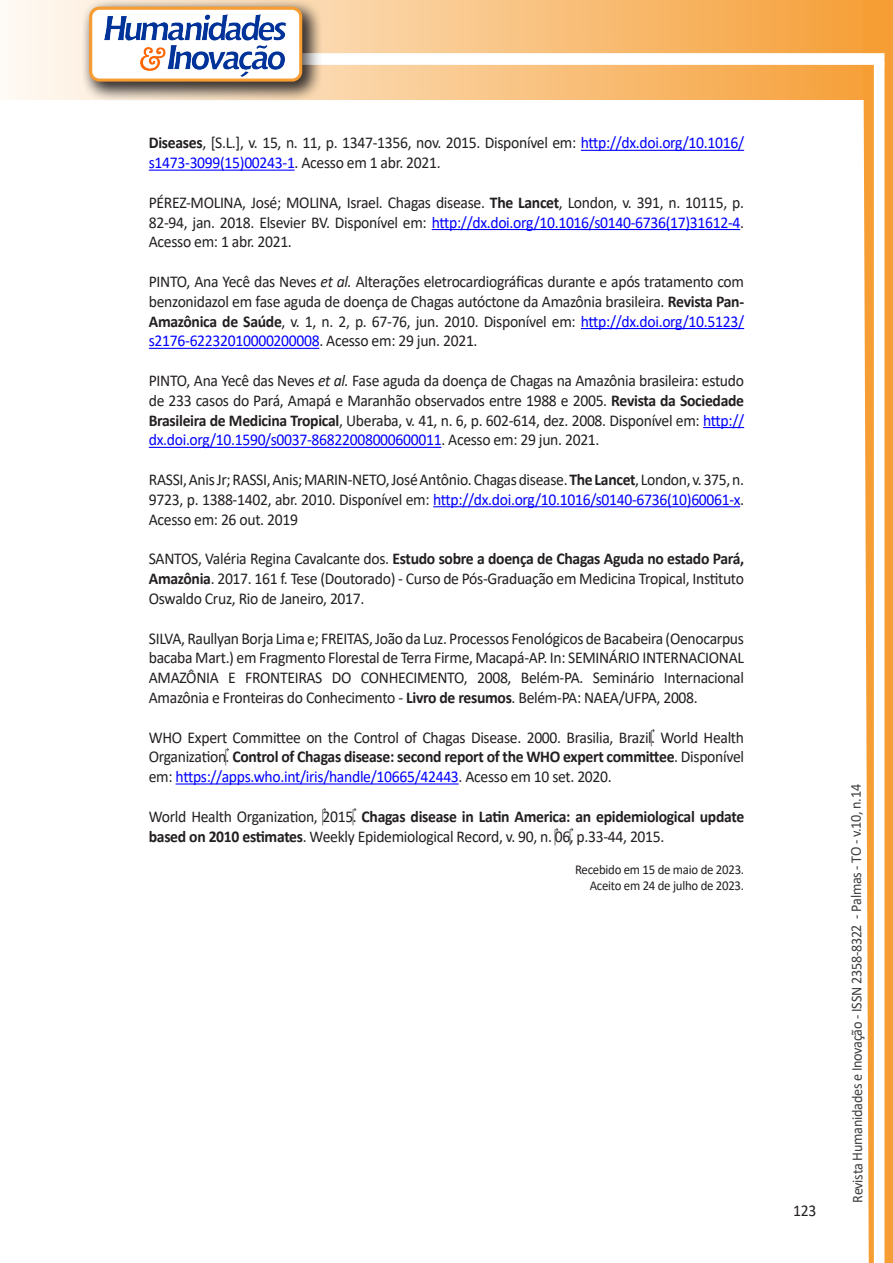
<style>
.page{position:relative;width:893px;height:1263px;background:#fff}
.page>*{position:absolute;margin:0;border:0;box-sizing:border-box;transform-origin:0 0}
.texto{font:16.5px/19.8px "Calibri";letter-spacing:-.02em;color:#231f20;text-align:justify;scale:.95 1}
.t1{font:15px "Calibri";letter-spacing:-.025em;color:#3e3e3f;scale:.95 1}
.texto-2{font:13.5px "Calibri";letter-spacing:-.02em;color:#231f20;scale:.95 1}
.s1{font-weight:700}
.s2{color:#00f}
.s3{font-style:italic}
</style>
<div class="page">
<svg style="left:5px;top:0;width:858px;height:100px;background:#f9c484"></svg>
<div style="left:302px;top:53px;width:582px;height:12px;background:#fff;border:2px solid #fff"></div>
<svg style="left:863px;top:0;width:30px;height:1263px"></svg>
<div style="left:81px;top:0;width:241px;height:102px;background:#231f20;opacity:.75"></div>
<div style="left:91px;top:8px;width:210px;height:72px;background:#fff;border-radius:9px"></div>
<img style="left:104px;top:14px;width:181px;height:62px">
<div style="left:89px;top:7px;width:213px;height:75px;border:3px solid #f69e34;border-radius:9px"></div>
<hr style="left:581px;top:150px;width:163px;height:1px;background:#00f">
<hr style="left:149px;top:170px;width:146px;height:1px;background:#00f">
<hr style="left:432px;top:229px;width:308px;height:1px;background:#00f">
<hr style="left:581px;top:328px;width:163px;height:1px;background:#00f">
<hr style="left:149px;top:348px;width:170px;height:1px;background:#00f">
<hr style="left:703px;top:427px;width:41px;height:1px;background:#00f">
<hr style="left:149px;top:447px;width:292px;height:1px;background:#00f">
<hr style="left:433px;top:506px;width:307px;height:1px;background:#00f">
<hr style="left:176px;top:783px;width:283px;height:1px;background:#00f">
<p class="texto" style="left:149px;top:133px;width:628px"><span class="s1">Diseases</span>, [S.L.], v. 15, n. 11, p. 1347-1356, nov. 2015. Disponível em: <span class="s2">http://dx.doi.org/10.1016/ s1473-3099(15)00243-1</span>. Acesso em 1 abr. 2021.</p>
<p class="texto" style="left:149px;top:192px;width:628px">PÉREZ-MOLINA, José; MOLINA, Israel. Chagas disease. <span class="s1">The Lancet</span>, London, v. 391, n. 10115, p.<br>82-94, jan. 2018. Elsevier BV. Disponível em: <span class="s2">http://dx.doi.org/10.1016/s0140-6736(17)31612-4</span>.<br>Acesso em: 1 abr. 2021.</p>
<p class="texto" style="left:149px;top:271px;width:628px">PINTO, Ana Yecê das Neves <span class="s3">et al.</span> Alterações eletrocardiográficas durante e após tratamento com benzonidazol em fase aguda de doença de Chagas autóctone da Amazônia brasileira. <span class="s1">Revista Pan-Amazônica de Saúde</span>, v. 1, n. 2, p. 67-76, jun. 2010. Disponível em: <span class="s2">http://dx.doi.org/10.5123/ s2176-62232010000200008</span>. Acesso em: 29 jun. 2021.</p>
<p class="texto" style="left:149px;top:370px;width:628px">PINTO, Ana Yecê das Neves <span class="s3">et al.</span> Fase aguda da doença de Chagas na Amazônia brasileira: estudo de 233 casos do Pará, Amapá e Maranhão observados entre 1988 e 2005. <span class="s1">Revista da Sociedade Brasileira de Medicina Tropical</span>, Uberaba, v. 41, n. 6, p. 602-614, dez. 2008. Disponível em: <span class="s2">http:// dx.doi.org/10.1590/s0037-86822008000600011</span>. Acesso em: 29 jun. 2021.</p>
<p class="texto" style="left:149px;top:469px;width:628px">RASSI, Anis Jr; RASSI, Anis; MARIN-NETO, José Antônio. Chagas disease.<span class="s1">The Lancet</span>, London, v. 375, n.<br>9723, p. 1388-1402, abr. 2010. Disponível em: <span class="s2">http://dx.doi.org/10.1016/s0140-6736(10)60061-x</span>.<br>Acesso em: 26 out. 2019</p>
<p class="texto" style="left:149px;top:548px;width:628px">SANTOS, Valéria Regina Cavalcante dos. <span class="s1">Estudo sobre a doença de Chagas Aguda no estado Pará, Amazônia</span>. 2017. 161 f. Tese (Doutorado) - Curso de Pós-Graduação em Medicina Tropical, Instituto Oswaldo Cruz, Rio de Janeiro, 2017.</p>
<p class="texto" style="left:149px;top:628px;width:628px">SILVA, Raullyan Borja Lima e; FREITAS, João da Luz. Processos Fenológicos de Bacabeira (Oenocarpus bacaba Mart.) em Fragmento Florestal de Terra Firme, Macapá-AP. In: SEMINÁRIO INTERNACIONAL AMAZÔNIA E FRONTEIRAS DO CONHECIMENTO, 2008, Belém-PA. Seminário Internacional Amazônia e Fronteiras do Conhecimento - <span class="s1">Livro de resumos</span>. Belém-PA: NAEA/UFPA, 2008.</p>
<p class="texto" style="left:149px;top:727px;width:628px">WHO Expert Committee on the Control of Chagas Disease. 2000. Brasilia, Brazil. World Health Organization. <span class="s1">Control of Chagas disease: second report of the WHO expert committee</span>. Disponível em: <span class="s2">https://apps.who.int/iris/handle/10665/42443</span>. Acesso em 10 set. 2020.</p>
<p class="texto" style="left:149px;top:806px;width:628px">World Health Organization, 2015. <span class="s1">Chagas disease in Latin America: an epidemiological update based on 2010 estimates</span>. Weekly Epidemiological Record, v. 90, n. 06, p.33-44, 2015.</p>
<p class="texto-2" style="left:575px;top:860px;width:179px">Recebido em 15 de maio de 2023.</p>
<p class="texto-2" style="left:590px;top:876px;width:164px">Aceito em 24 de julho de 2023.</p>
<p class="texto" style="left:793px;top:1200px;width:26px">123</p>
<p class="t1" style="left:846px;top:1203px;width:442px;rotate:-90deg">Revista Humanidades e Inovação - ISSN 2358-8322 - Palmas - TO - v.10, n.14</p>
</div>
